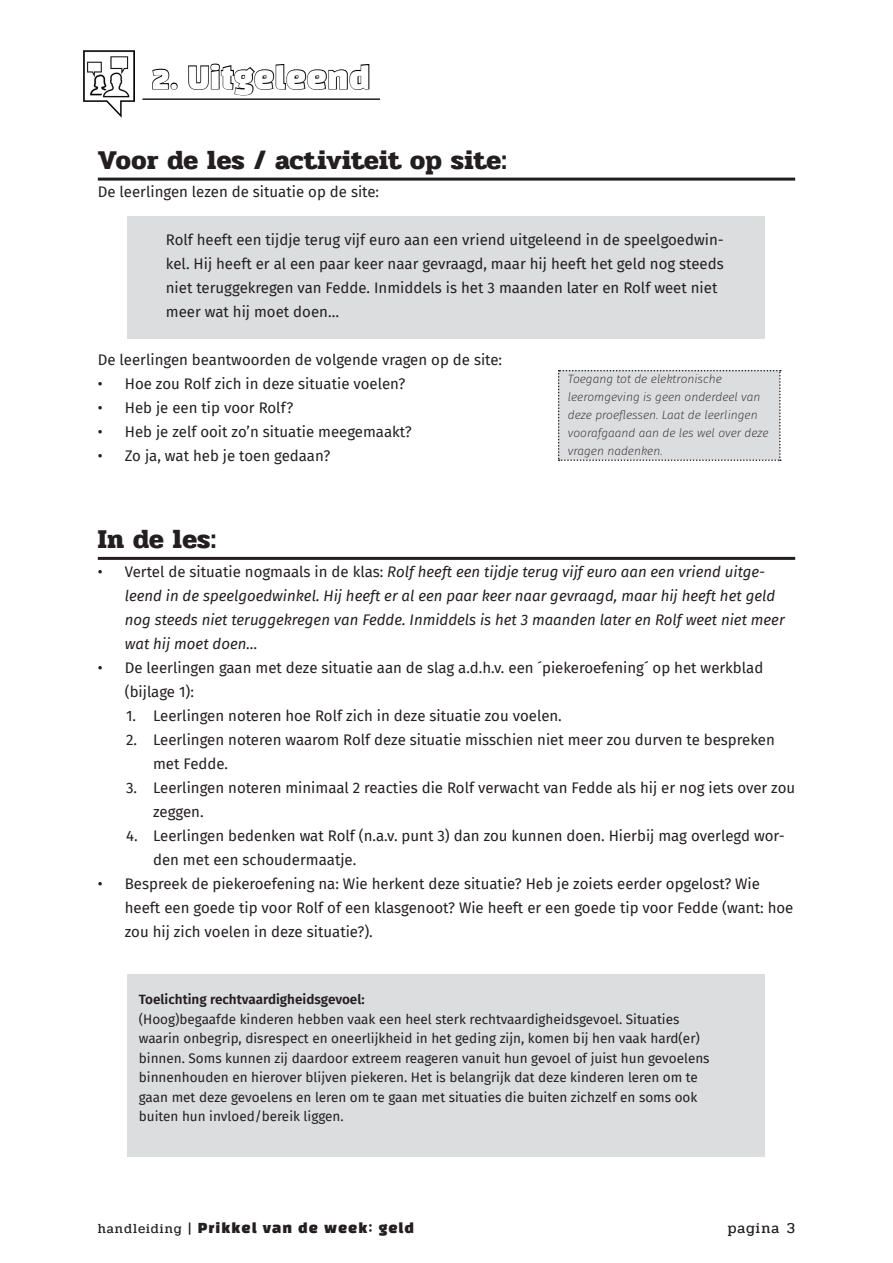
<style>
.page{position:relative;width:893px;height:1263px;background:#fff}
.page>*{position:absolute;margin:0;border:0;box-sizing:border-box;transform-origin:0 0}
.titel{font:30px "Black Han Sans";letter-spacing:.01em;color:#fff}
.kop1{font:700 27px "Pridi";letter-spacing:.01em;color:#231f20}
.t1{font:15px/24px "Fira Sans";color:#231f20}
.t2{font:italic 15px/24px "Fira Sans";color:#231f20}
.t3{font:15px "Pridi";letter-spacing:.075em;color:#231f20}
.tekst_werkvorm{font:13.5px/19.5px "Fira Sans";color:#231f20}
.tekst_werkvorm-2{font:600 13.5px "Fira Sans";color:#231f20}
.t4{font:13.5px "Black Han Sans";letter-spacing:.075em;color:#231f20}
.t5{font:italic 200 12px/18px "Fira Sans";color:#231f20}
.s1{font-style:normal}
.s2{font-family:"Pridi"}
</style>
<div class="page">
<div style="left:128px;top:216px;width:637px;height:122px;background:#dcdddf"></div>
<div style="left:128px;top:974px;width:637px;height:183px;background:#dcdddf"></div>
<hr style="left:142px;top:98px;width:238px;height:2px;background:#231f20">
<svg style="left:152px;top:68px;width:26px;height:22px"></svg>
<svg style="left:188px;top:63px;width:182px;height:33px"></svg>
<img style="left:83px;top:51px;width:51px;height:67px">
<hr style="left:98px;top:178px;width:697px;height:3px;background:#231f20">
<hr style="left:98px;top:557px;width:697px;height:3px;background:#231f20">
<div style="left:558px;top:370px;width:223px;height:91px;background:#dcdddf"></div>
<p class="titel" style="left:152px;top:64px;width:220px">2. Uitgeleend</p>
<p class="kop1" style="left:98px;top:140px;width:410px">Voor de les / activiteit op site:</p>
<p class="t1" style="left:98px;top:180px;width:283px">De leerlingen lezen de situatie op de site:</p>
<p class="t1" style="left:166px;top:228px;width:560px">Rolf heeft een tijdje terug vijf euro aan een vriend uitgeleend in de speelgoedwin&shy;kel. Hij heeft er al een paar keer naar gevraagd, maar hij heeft het geld nog steeds niet teruggekregen van Fedde. Inmiddels is het 3 maanden later en Rolf weet niet meer wat hij moet doen…</p>
<p class="t1" style="left:98px;top:348px;width:406px">De leerlingen beantwoorden de volgende vragen op de site:</p>
<p class="t1" style="left:98px;top:372px;width:309px">• Hoe zou Rolf zich in deze situatie voelen?</p>
<p class="t1" style="left:98px;top:396px;width:197px">• Heb je een tip voor Rolf?</p>
<p class="t1" style="left:98px;top:420px;width:315px">• Heb je zelf ooit zo’n situatie meegemaakt?</p>
<p class="t1" style="left:98px;top:444px;width:234px">• Zo ja, wat heb je toen gedaan?</p>
<p class="t5" style="left:568px;top:369px;width:202px">Toegang tot de elektronische leeromgeving is geen onderdeel van deze proeflessen. Laat de leerlingen voorafgaand aan de les wel over deze vragen nadenken.</p>
<p class="kop1" style="left:98px;top:519px;width:120px">In de les:</p>
<p class="t2" style="left:125px;top:559px;width:661px;text-indent:-27px"><span class="s1">• Vertel de situatie nogmaals in de klas:</span> Rolf heeft een tijdje terug vijf euro aan een vriend uitge&shy;leend in de speelgoedwinkel. Hij heeft er al een paar keer naar gevraagd, maar hij heeft het geld nog steeds niet teruggekregen van Fedde. Inmiddels is het 3 maanden later en Rolf weet niet meer wat hij moet doen…</p>
<p class="t1" style="left:125px;top:655px;width:640px;text-indent:-27px">• De leerlingen gaan met deze situatie aan de slag a.d.h.v. een ´piekeroefening´ op het werkblad (bijlage 1):</p>
<p class="t1" style="left:126px;top:703px;width:437px">1. Leerlingen noteren hoe Rolf zich in deze situatie zou voelen.</p>
<p class="t1" style="left:153px;top:727px;width:623px;text-indent:-27px">2. Leerlingen noteren waarom Rolf deze situatie misschien niet meer zou durven te bespreken met Fedde.</p>
<p class="t1" style="left:153px;top:775px;width:644px;text-indent:-27px">3. Leerlingen noteren minimaal 2 reacties die Rolf verwacht van Fedde als hij er nog iets over zou zeggen.</p>
<p class="t1" style="left:153px;top:823px;width:633px;text-indent:-27px">4. Leerlingen bedenken wat Rolf (n.a.v. punt 3) dan zou kunnen doen. Hierbij mag overlegd wor&shy;den met een schoudermaatje.</p>
<p class="t1" style="left:125px;top:871px;width:670px;text-indent:-27px">• Bespreek de piekeroefening na: Wie herkent deze situatie? Heb je zoiets eerder opgelost? Wie heeft een goede tip voor Rolf of een klasgenoot? Wie heeft er een goede tip voor Fedde (want: hoe zou hij zich voelen in deze situatie?).</p>
<p class="tekst_werkvorm-2" style="left:139px;top:988px;width:227px">Toelichting rechtvaardigheidsgevoel:</p>
<p class="tekst_werkvorm" style="left:139px;top:1009px;width:572px">(Hoog)begaafde kinderen hebben vaak een heel sterk rechtvaardigheidsgevoel. Situaties waarin onbegrip, disrespect en oneerlijkheid in het geding zijn, komen bij hen vaak hard(er) binnen. Soms kunnen zij daardoor extreem reageren vanuit hun gevoel of juist hun gevoelens binnenhouden en hierover blijven piekeren. Het is belangrijk dat deze kinderen leren om te gaan met deze gevoelens en leren om te gaan met situaties die buiten zichzelf en soms ook buiten hun invloed/bereik liggen.</p>
<p class="t4" style="left:98px;top:1221px;width:318px"><span class="s2">handleiding |</span> Prikkel van de week: geld</p>
<p class="t3" style="left:728px;top:1217px;width:69px">pagina 3</p>
</div>
